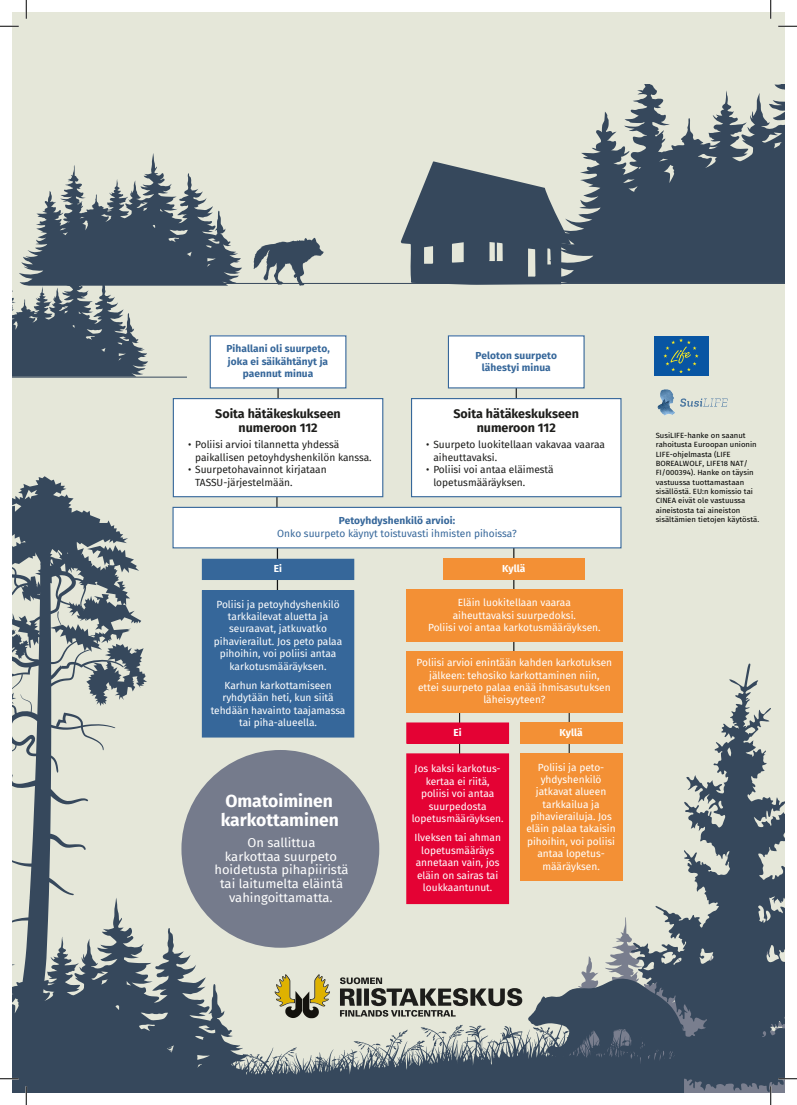
<style>
.page{position:relative;width:797px;height:1105px;background:#fff}
.page>*{position:absolute;margin:0;border:0;box-sizing:border-box;transform-origin:0 0}
.t1{font:700 17.5px/18.8px "Fira Sans";color:#fff}
.t2{font:12.5px/13.8px "Fira Sans";color:#fff;text-align:center;scale:1.04 1}
.t3{font:700 12.5px/13.8px "Fira Sans";color:#1d1d1b;text-align:center}
.t4{font:10.12px/12.4px "Fira Sans";color:#fff;text-align:center}
.t5{font:10.12px/12.4px "Fira Sans";color:#1d1d1b}
.t6{font:700 10.12px/12.4px "Fira Sans";letter-spacing:.01em;color:#36679a;text-align:center}
.t7{font:10.12px/12.4px "Fira Sans";color:#36679a;text-align:center}
.t8{font:700 10.12px "Fira Sans";color:#fff}
.t9{font:7.5px/9.4px "Fira Sans";color:#000;scale:1.04 1}
.s1{font-weight:700}
</style>
<div class="page">
<div style="left:12px;top:12px;width:773px;height:1081px;background:#e5e7d9"></div>
<svg style="left:253px;top:238px;width:71px;height:48px"></svg>
<hr style="left:12px;top:377px;width:175px;height:1px;background:#36485c">
<svg style="left:571px;top:84px;width:214px;height:199px;fill:#36485c"></svg>
<svg style="left:12px;top:153px;width:230px;height:224px"></svg>
<hr style="left:118px;top:283px;width:667px;height:1px;background:#36485c">
<svg style="left:400px;top:161px;width:171px;height:124px"></svg>
<img style="left:657px;top:389px;width:71px;height:27px">
<div style="left:654px;top:336px;width:54px;height:39px;background:#0855a3"></div>
<svg style="left:663px;top:338px;width:35px;height:35px"></svg>
<hr style="left:277px;top:378px;width:1px;height:45px;background:#121313">
<hr style="left:513px;top:538px;width:1px;height:126px;background:#1d1d1b">
<hr style="left:277px;top:539px;width:1px;height:32px;background:#121313">
<hr style="left:277px;top:571px;width:1px;height:31px;background:#121313">
<svg style="left:459px;top:713px;width:1px;height:40px"></svg>
<hr style="left:568px;top:727px;width:1px;height:31px;background:#1d1d1b">
<hr style="left:568px;top:694px;width:1px;height:32px;background:#1d1d1b">
<hr style="left:515px;top:380px;width:2px;height:45px;background:#121313">
<hr style="left:276px;top:485px;width:1px;height:42px;background:#121313">
<div style="left:210px;top:336px;width:136px;height:52px;background:#fff"></div>
<div style="left:173px;top:399px;width:210px;height:98px;background:#fff"></div>
<div style="left:173px;top:398px;width:210px;height:99px;border:1px solid #36679a"></div>
<div style="left:448px;top:336px;width:136px;height:52px;background:#fff"></div>
<div style="left:411px;top:399px;width:210px;height:98px;background:#fff"></div>
<div style="left:411px;top:398px;width:210px;height:99px;border:1px solid #36679a"></div>
<div style="left:173px;top:507px;width:448px;height:41px;background:#fff"></div>
<div style="left:172px;top:507px;width:449px;height:41px;border:1px solid #36679a"></div>
<div style="left:202px;top:559px;width:152px;height:20px;background:#36679a"></div>
<div style="left:202px;top:559px;width:152px;height:21px;border:1px solid #36679a"></div>
<div style="left:202px;top:591px;width:152px;height:146px;background:#36679a"></div>
<div style="left:202px;top:590px;width:152px;height:147px;border:1px solid #36679a"></div>
<div style="left:443px;top:559px;width:141px;height:21px;background:#f39035"></div>
<div style="left:406px;top:590px;width:216px;height:52px;background:#f39035"></div>
<div style="left:406px;top:651px;width:216px;height:62px;background:#f39035"></div>
<div style="left:519px;top:722px;width:103px;height:22px;background:#f39035"></div>
<div style="left:519px;top:753px;width:103px;height:128px;background:#f39035"></div>
<div style="left:407px;top:723px;width:101px;height:20px;background:#e40234"></div>
<div style="left:406px;top:722px;width:103px;height:22px;border:1px solid #e40234"></div>
<div style="left:407px;top:754px;width:101px;height:149px;background:#e40234"></div>
<div style="left:406px;top:753px;width:103px;height:151px;border:1px solid #e40234"></div>
<div style="left:181px;top:750px;width:198px;height:198px;background:#757b8c;border-radius:50%"></div>
<svg style="left:581px;top:917px;width:204px;height:176px"></svg>
<svg style="left:528px;top:978px;width:99px;height:40px"></svg>
<svg style="left:627px;top:663px;width:158px;height:429px"></svg>
<svg style="left:249px;top:1018px;width:435px;height:75px;fill:#36485c"></svg>
<svg style="left:12px;top:706px;width:104px;height:191px"></svg>
<svg style="left:12px;top:476px;width:135px;height:230px"></svg>
<svg style="left:12px;top:897px;width:237px;height:196px;fill:#36485c"></svg>
<svg style="left:275px;top:974px;width:55px;height:44px"></svg>
<svg style="left:340px;top:977px;width:182px;height:40px"></svg>
<svg style="left:0;top:25px;width:19px;height:2px"></svg>
<svg style="left:778px;top:25px;width:19px;height:2px"></svg>
<svg style="left:0;top:1078px;width:19px;height:1px"></svg>
<svg style="left:778px;top:1078px;width:19px;height:1px"></svg>
<svg style="left:25px;top:0;width:2px;height:19px"></svg>
<svg style="left:25px;top:1086px;width:2px;height:19px"></svg>
<svg style="left:770px;top:0;width:1px;height:19px"></svg>
<svg style="left:770px;top:1086px;width:1px;height:19px"></svg>
<p class="t6" style="left:226px;top:342px;width:105px">Pihallani oli suurpeto, joka ei säikähtänyt ja paennut minua</p>
<p class="t3" style="left:215px;top:406px;width:127px">Soita hätäkeskukseen numeroon 112</p>
<p class="t5" style="left:195px;top:438px;width:178px;text-indent:-7px">• Poliisi arvioi tilannetta yhdessä paikallisen petoyhdyshenkilön kanssa.</p>
<p class="t5" style="left:195px;top:463px;width:133px;text-indent:-7px">• Suurpetohavainnot kirjataan<br>TASSU-järjestelmään.</p>
<p class="t6" style="left:475px;top:348px;width:83px">Peloton suurpeto lähestyi minua</p>
<p class="t3" style="left:453px;top:406px;width:127px">Soita hätäkeskukseen numeroon 112</p>
<p class="t5" style="left:433px;top:438px;width:173px;text-indent:-7px">• Suurpeto luokitellaan vakavaa vaaraa aiheuttavaksi.</p>
<p class="t5" style="left:433px;top:463px;width:122px;text-indent:-7px">• Poliisi voi antaa eläimestä lopetusmääräyksen.</p>
<p class="t7" style="left:277px;top:514px;width:241px"><span class="s1">Petoyhdyshenkilö arvioi:<br></span>Onko suurpeto käynyt toistuvasti ihmisten pihoissa?</p>
<p class="t8" style="left:274px;top:560px;width:10px">Ei</p>
<p class="t4" style="left:214px;top:598px;width:130px">Poliisi ja petoyhdyshenkilö tarkkailevat aluetta ja seuraavat, jatkuvatko pihavierailut. Jos peto palaa pihoihin, voi poliisi antaa karkotusmääräyksen.</p>
<p class="t4" style="left:211px;top:679px;width:136px">Karhun karkottamiseen ryhdytään heti, kun siitä tehdään havainto taajamassa tai piha-alueella.</p>
<p class="t8" style="left:502px;top:560px;width:25px">Kyllä</p>
<p class="t4" style="left:458px;top:596px;width:114px">Eläin luokitellaan vaaraa</p>
<p class="t4" style="left:453px;top:609px;width:125px">aiheuttavaksi suurpedoksi.</p>
<p class="t4" style="left:428px;top:621px;width:174px">Poliisi voi antaa karkotusmääräyksen.</p>
<p class="t4" style="left:416px;top:656px;width:197px">Poliisi arvioi enintään kahden karkotuksen jälkeen: tehosiko karkottaminen niin,<br>ettei suurpeto palaa enää ihmisasutuksen läheisyyteen?</p>
<p class="t8" style="left:559px;top:724px;width:25px">Kyllä</p>
<p class="t4" style="left:526px;top:761px;width:91px">Poliisi ja peto&shy;yhdyshenkilö jatkavat alueen tarkkailua ja pihavierailuja. Jos eläin palaa takaisin pihoihin, voi poliisi antaa lopetus&shy;määräyksen.</p>
<p class="t8" style="left:453px;top:724px;width:10px">Ei</p>
<p class="t4" style="left:411px;top:762px;width:93px">Jos kaksi karkotus&shy;kertaa ei riitä, poliisi voi antaa suurpedosta lopetusmääräyksen.</p>
<p class="t4" style="left:414px;top:831px;width:88px">Ilveksen tai ahman lopetusmääräys annetaan vain, jos eläin on sairas tai loukkaantunut.</p>
<p class="t1" style="left:221px;top:790px;width:120px">Omatoiminen karkottaminen</p>
<p class="t2" style="left:214px;top:835px;width:130px">On sallittua<br>karkottaa suurpeto hoidetusta pihapiiristä tai laitumelta eläintä vahingoittamatta.</p>
<p class="t9" style="left:655px;top:431px;width:101px">SusiLIFE-hanke on saanut rahoitusta Euroopan unionin<br>LIFE-ohjelmasta (LIFE<br>BOREALWOLF, LIFE18 NAT/<br>FI/000394). Hanke on täysin vastuussa tuottamastaan sisällöstä. EU:n komissio tai<br>CINEA eivät ole vastuussa aineistosta tai aineiston sisältämien tietojen käytöstä.</p>
</div>
